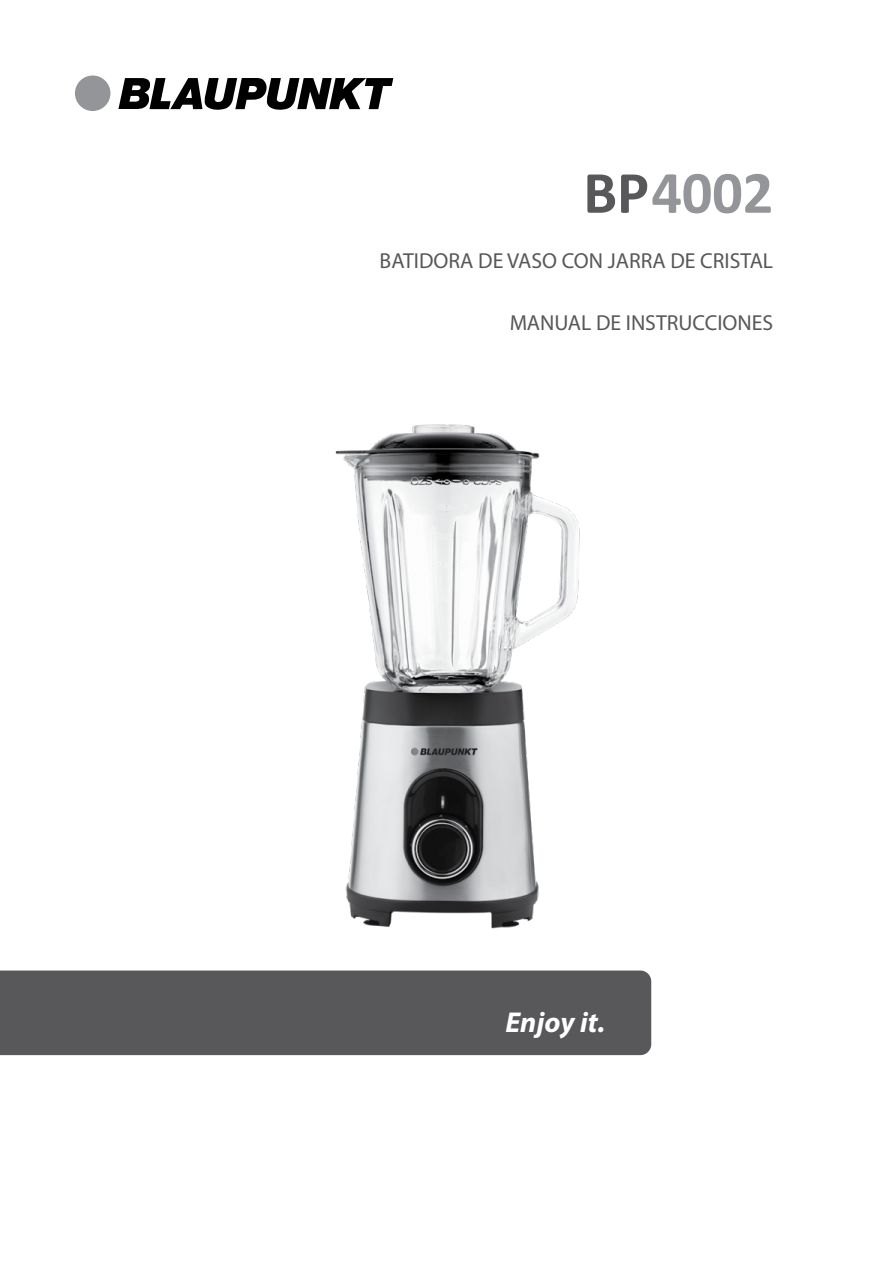
<style>
.page{position:relative;width:893px;height:1263px;background:#fff}
.page>*{position:absolute;margin:0;border:0;box-sizing:border-box;transform-origin:0 0}
.t1{font:700 60.45px "Calibri";letter-spacing:-.005em;color:#939598}
.t2{font:italic 700 28.8px "Myriad Pro";color:#fff}
.t3{font:21.75px "Myriad Pro";color:#58585b}
.s1{color:#58585b}
</style>
<div class="page">
<div style="left:0;top:970px;width:651px;height:85px;background:#58585b"></div>
<div style="left:75px;top:75px;width:35px;height:36px;background:#939598;border-radius:50%"></div>
<svg style="left:118px;top:78px;width:275px;height:32px"></svg>
<img style="left:153px;top:424px;width:498px;height:552px">
<h1 class="t1" style="left:583px;top:154px;width:191px"><span class="s1">BP</span>4002</h1>
<p class="t3" style="left:380px;top:247px;width:395px">BATIDORA DE VASO CON JARRA DE CRISTAL</p>
<p class="t3" style="left:510px;top:309px;width:265px">MANUAL DE INSTRUCCIONES</p>
<h2 class="t2" style="left:505px;top:1003px;width:101px">Enjoy it.</h2>
</div>
